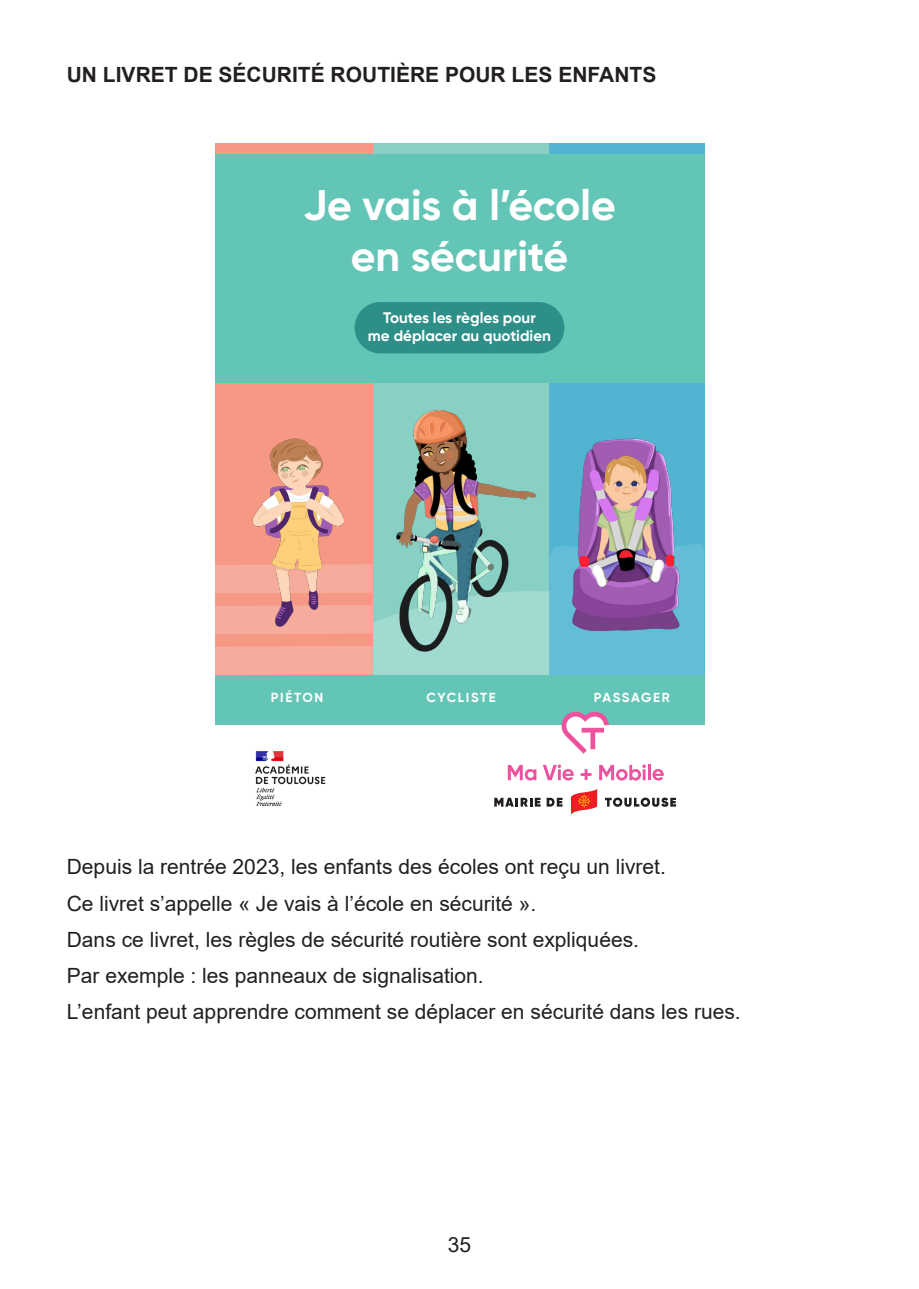
<style>
.page{position:relative;width:919px;height:1289px;background:#fff}
.page>*{position:absolute;margin:0;border:0;box-sizing:border-box;transform-origin:0 0}
.t1{font:700 42.6px/51.2px "Gilroy";color:#fff;text-align:center}
.t2{font:21px "Arial";color:#231f20}
.t3{font:700 21px "Arial";color:#231f20}
.t4{font:700 15.3px/18.3px "Gilroy";color:#fff;text-align:center}
.t5{font:700 13.2px "Gilroy";letter-spacing:.12em;color:#fff}
</style>
<div class="page">
<div style="left:215px;top:144px;width:489px;height:581px;background:#62c5b6"></div>
<div style="left:354px;top:302px;width:210px;height:51px;background:#2d8f88;border-radius:26px"></div>
<div style="left:215px;top:383px;width:158px;height:292px;background:#f59884"></div>
<div style="left:215px;top:144px;width:158px;height:10px;background:#f59884"></div>
<div style="left:549px;top:383px;width:155px;height:292px;background:#51b5d2"></div>
<div style="left:549px;top:144px;width:155px;height:10px;background:#51b5d2"></div>
<div style="left:373px;top:144px;width:176px;height:10px;background:#89d0c4"></div>
<img style="left:372px;top:352px;width:177px;height:191px">
<img style="left:578px;top:438px;width:96px;height:105px">
<img style="left:255px;top:758px;width:71px;height:49px">
<svg style="left:571px;top:789px;width:26px;height:25px"></svg>
<svg style="left:494px;top:797px;width:46px;height:9px"></svg>
<svg style="left:546px;top:797px;width:16px;height:9px"></svg>
<svg style="left:605px;top:797px;width:71px;height:9px"></svg>
<svg style="left:561px;top:711px;width:47px;height:42px"></svg>
<svg style="left:508px;top:765px;width:28px;height:15px"></svg>
<svg style="left:543px;top:764px;width:30px;height:16px"></svg>
<svg style="left:580px;top:769px;width:11px;height:11px"></svg>
<svg style="left:599px;top:764px;width:46px;height:16px"></svg>
<hr style="left:647px;top:764px;width:3px;height:16px;background:#ee519e">
<svg style="left:652px;top:769px;width:11px;height:11px"></svg>
<svg style="left:215px;top:543px;width:489px;height:132px;background:#97abb4"></svg>
<svg style="left:255px;top:751px;width:29px;height:7px"></svg>
<img style="left:228px;top:438px;width:135px;height:190px">
<p class="t3" style="left:67px;top:60px;width:591px">UN LIVRET DE SÉCURITÉ ROUTIÈRE POUR LES ENFANTS</p>
<p class="t1" style="left:303px;top:179px;width:314px">Je vais à l’école en sécurité</p>
<p class="t4" style="left:368px;top:308px;width:184px">Toutes les règles pour<br>me déplacer au quotidien</p>
<p class="t5" style="left:271px;top:689px;width:54px">PIÉTON</p>
<p class="t5" style="left:426px;top:689px;width:71px">CYCLISTE</p>
<p class="t5" style="left:594px;top:689px;width:78px">PASSAGER</p>
<p class="t2" style="left:67px;top:852px;width:597px">Depuis la rentrée 2023, les enfants des écoles ont reçu un livret.</p>
<p class="t2" style="left:67px;top:888px;width:467px">Ce livret s’appelle « Je vais à l’école en sécurité ».</p>
<p class="t2" style="left:67px;top:924px;width:570px">Dans ce livret, les règles de sécurité routière sont expliquées.</p>
<p class="t2" style="left:67px;top:960px;width:414px">Par exemple : les panneaux de signalisation.</p>
<p class="t2" style="left:67px;top:996px;width:671px">L’enfant peut apprendre comment se déplacer en sécurité dans les rues.</p>
<p class="t2" style="left:448px;top:1230px;width:25px">35</p>
</div>
